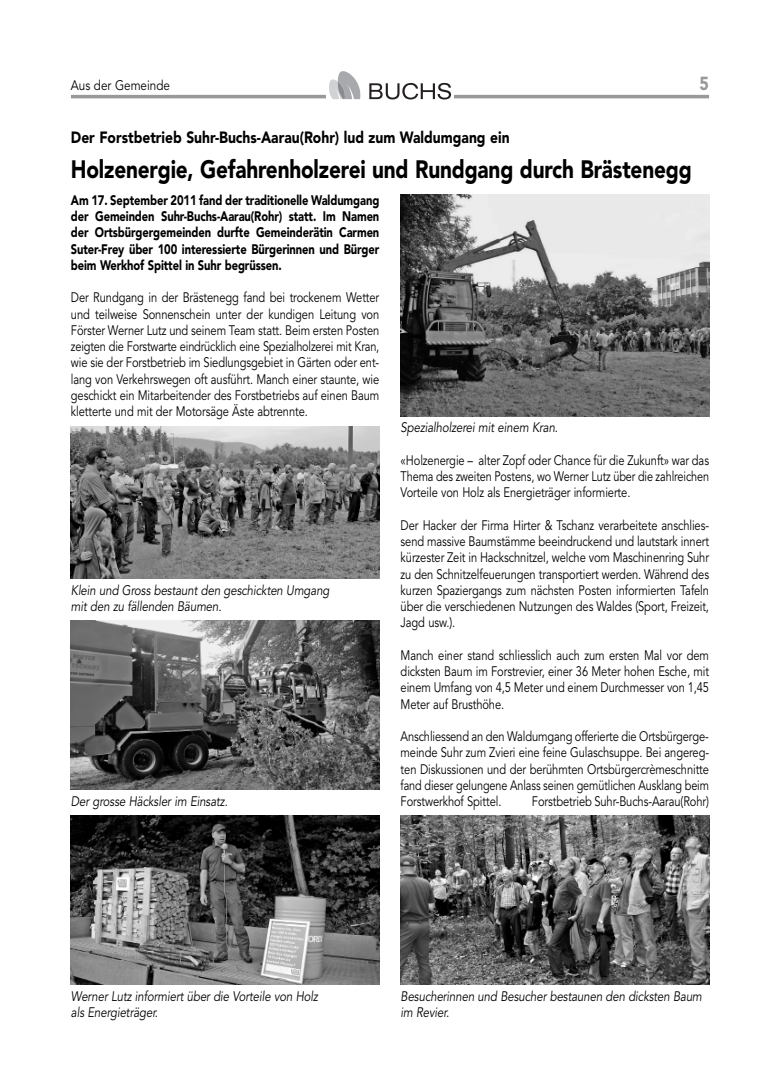
<style>
.page{position:relative;width:780px;height:1088px;background:#fff}
.page>*{position:absolute;margin:0;border:0;box-sizing:border-box;transform-origin:0 0}
.t1{font:900 25px "Avenir LT Std";letter-spacing:-.01em;color:#000;scale:.83 1}
.t2{font:900 18.75px "Avenir LT Std";color:#999;scale:.85 1}
.t3{font:900 16.25px "Avenir LT Std";color:#000;scale:.85 1}
.t4{font:13.75px/16.2px "Avenir LT Std";letter-spacing:-.01em;color:#000;text-align:justify;scale:.81 1}
.t5{font:italic 13.75px/16.2px "Avenir LT Std";letter-spacing:-.01em;color:#000;scale:.83 1}
.t6{font:900 13.75px/16.2px "Avenir LT Std";letter-spacing:-.01em;color:#000;text-align:justify;scale:.81 1}
.t7{font:13.75px "Avenir LT Std";letter-spacing:-.01em;color:#000;scale:.85 1}
</style>
<div class="page">
<hr style="left:71px;top:95px;width:638px;height:3px;background:#999">
<div style="left:326px;top:60px;width:128px;height:62px;background:#fff"></div>
<svg style="left:329px;top:71px;width:31px;height:28px"></svg>
<svg style="left:369px;top:83px;width:82px;height:16px"></svg>
<img style="left:400px;top:194px;width:309px;height:222px">
<img style="left:71px;top:426px;width:308px;height:152px">
<img style="left:71px;top:620px;width:308px;height:170px">
<img style="left:71px;top:815px;width:308px;height:170px">
<img style="left:400px;top:815px;width:309px;height:170px">
<p class="t7" style="left:71px;top:79px;width:118px">Aus der Gemeinde</p>
<p class="t2" style="left:699px;top:75px;width:13px">5</p>
<p class="t3" style="left:71px;top:131px;width:517px">Der Forstbetrieb Suhr-Buchs-Aarau(Rohr) lud zum Waldumgang ein</p>
<p class="t1" style="left:71px;top:159px;width:749px">Holzenergie, Gefahrenholzerei und Rundgang durch Brästenegg</p>
<p class="t6" style="left:71px;top:193px;width:382px">Am 17. September 2011 fand der traditionelle Waldumgang der Gemeinden Suhr-Buchs-Aarau(Rohr) statt. Im Namen der Ortsbürgergemeinden durfte Gemeinderätin Carmen Suter-Frey über 100 interessierte Bürgerinnen und Bürger beim Werkhof Spittel in Suhr begrüssen.</p>
<p class="t4" style="left:71px;top:290px;width:382px">Der Rundgang in der Brästenegg fand bei trockenem Wetter und teilweise Sonnenschein unter der kundigen Leitung von Förster Werner Lutz und seinem Team statt. Beim ersten Posten zeigten die Forstwarte eindrücklich eine Spezialholzerei mit Kran, wie sie der Forstbetrieb im Siedlungsgebiet in Gärten oder ent&shy;lang von Verkehrswegen oft ausführt. Manch einer staunte, wie geschickt ein Mitarbeitender des Forstbetriebs auf einen Baum kletterte und mit der Motorsäge Äste abtrennte.</p>
<p class="t4" style="left:400px;top:453px;width:382px">«Holzenergie – alter Zopf oder Chance für die Zukunft» war das Thema des zweiten Postens, wo Werner Lutz über die zahlreichen Vorteile von Holz als Energieträger informierte.</p>
<p class="t4" style="left:400px;top:518px;width:382px">Der Hacker der Firma Hirter &amp; Tschanz verarbeitete anschlies&shy;send massive Baumstämme beeindruckend und lautstark innert kürzester Zeit in Hackschnitzel, welche vom Maschinenring Suhr zu den Schnitzelfeuerungen transportiert werden. Während des kurzen Spaziergangs zum nächsten Posten informierten Tafeln über die verschiedenen Nutzungen des Waldes (Sport, Freizeit, Jagd usw.).</p>
<p class="t4" style="left:400px;top:648px;width:382px">Manch einer stand schliesslich auch zum ersten Mal vor dem dicksten Baum im Forstrevier, einer 36 Meter hohen Esche, mit einem Umfang von 4,5 Meter und einem Durchmesser von 1,45<br>Meter auf Brusthöhe.</p>
<p class="t4" style="left:400px;top:729px;width:382px">Anschliessend an den Waldumgang offerierte die Ortsbürgerge&shy;meinde Suhr zum Zvieri eine feine Gulaschsuppe. Bei angereg&shy;ten Diskussionen und der berühmten Ortsbürgercrèmeschnitte fand dieser gelungene Anlass seinen gemütlichen Ausklang beim Forstwerkhof Spittel.</p>
<p class="t5" style="left:400px;top:420px;width:191px">Spezialholzerei mit einem Kran.</p>
<p class="t5" style="left:71px;top:583px;width:313px">Klein und Gross bestaunt den geschickten Umgang mit den zu fällenden Bäumen.</p>
<p class="t5" style="left:71px;top:794px;width:190px">Der grosse Häcksler im Einsatz.</p>
<p class="t4" style="left:532px;top:794px;width:220px">Forstbetrieb Suhr-Buchs-Aarau(Rohr)</p>
<p class="t5" style="left:71px;top:989px;width:299px">Werner Lutz informiert über die Vorteile von Holz als Energieträger.</p>
<p class="t5" style="left:400px;top:989px;width:364px">Besucherinnen und Besucher bestaunen den dicksten Baum im Revier.</p>
</div>
